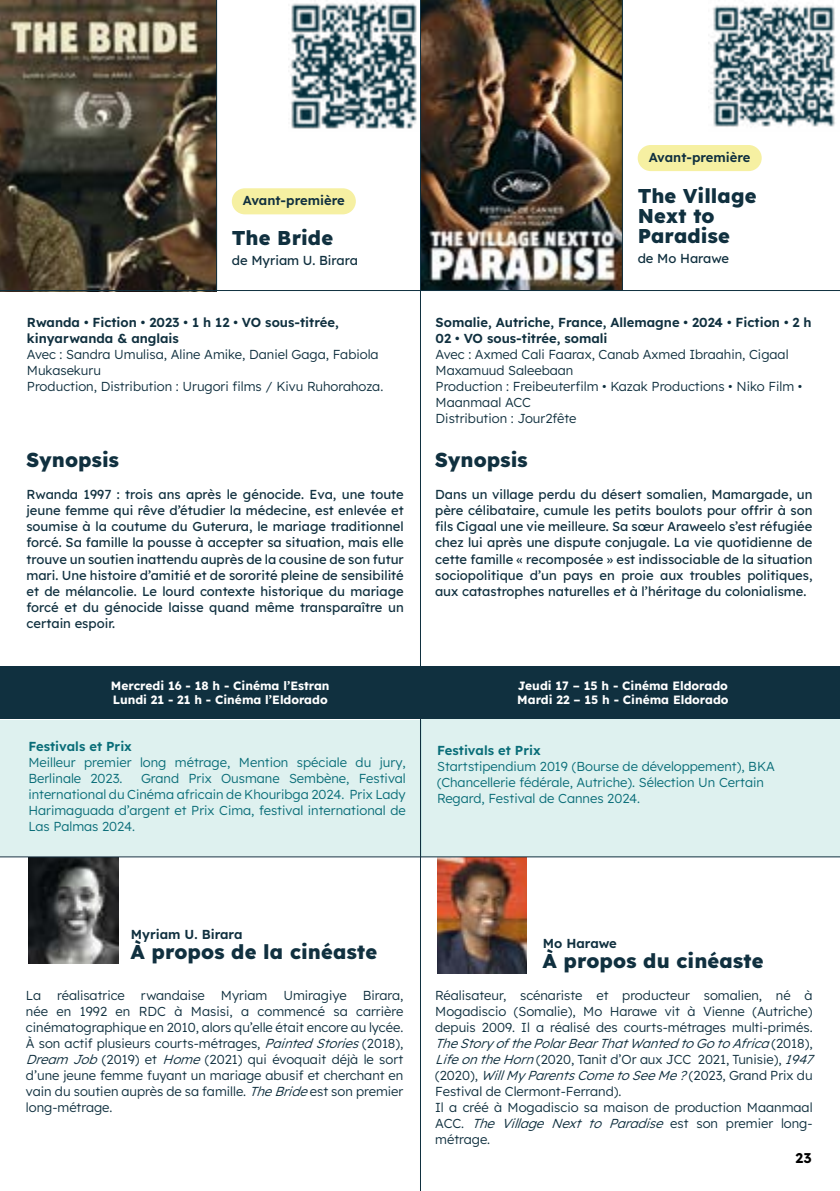
<style>
.page{position:relative;width:840px;height:1191px;background:#fff}
.page>*{position:absolute;margin:0;border:0;box-sizing:border-box;transform-origin:0 0}
.t1{font:800 20px/20px "Lexend";letter-spacing:.005em;color:#10303f}
.t2{font:700 14px "Lexend";color:#000}
.t3{font:300 13px/16px "Lexend";color:#10303f}
.t4{font:13px/16px "Lexend";color:#10303f;text-align:justify}
.t5{font:300 13px/16px "Lexend";color:#096d78}
.t6{font:600 13px/16px "Lexend";color:#10303f}
.t7{font:600 13px "Lexend";color:#096d78}
.t8{font:700 12px/14px "Lexend";color:#fff}
.s1{font-style:italic}
</style>
<div class="page">
<div style="left:0;top:720px;width:421px;height:136px;background:#def1ef"></div>
<div style="left:420px;top:713px;width:419px;height:143px;background:#def1ef"></div>
<div style="left:421px;top:667px;width:418px;height:52px;background:#10303f"></div>
<div style="left:0;top:667px;width:421px;height:52px;background:#10303f"></div>
<img style="left:421px;top:0;width:200px;height:290px">
<img style="left:0;top:0;width:216px;height:290px">
<img style="left:28px;top:857px;width:90px;height:106px">
<img style="left:437px;top:857px;width:89px;height:116px">
<hr style="left:420px;top:0;width:1px;height:1191px;background:#10303f">
<hr style="left:420px;top:290px;width:419px;height:1px;background:#10303f">
<hr style="left:0;top:290px;width:420px;height:1px;background:#10303f">
<hr style="left:420px;top:856px;width:419px;height:1px;background:#10303f">
<hr style="left:0;top:856px;width:421px;height:1px;background:#10303f">
<hr style="left:621px;top:0;width:1px;height:290px;background:#10303f">
<hr style="left:216px;top:0;width:1px;height:291px;background:#10303f">
<img style="left:288px;top:0;width:129px;height:129px">
<img style="left:708px;top:5px;width:127px;height:122px">
<div style="left:637px;top:145px;width:124px;height:26px;background:#f6f0a2;border-radius:13px"></div>
<div style="left:232px;top:188px;width:123px;height:26px;background:#f6f0a2;border-radius:13px"></div>
<p class="t6" style="left:243px;top:192px;width:103px">Avant-première</p>
<h1 class="t1" style="left:232px;top:227px;width:103px">The Bride</h1>
<p class="t4" style="left:232px;top:252px;width:128px">de Myriam U. Birara</p>
<p class="t6" style="left:27px;top:313px;width:313px">Rwanda • Fiction • 2023 • 1 h 12 • VO sous-titrée, kinyarwanda &amp; anglais</p>
<p class="t3" style="left:27px;top:345px;width:357px">Avec : Sandra Umulisa, Aline Amike, Daniel Gaga, Fabiola<br>Mukasekuru<br>Production, Distribution : Urugori films / Kivu Ruhorahoza.</p>
<h1 class="t1" style="left:26px;top:449px;width:94px">Synopsis</h1>
<p class="t4" style="left:26px;top:486px;width:379px">Rwanda 1997 : trois ans après le génocide. Eva, une toute jeune femme qui rêve d’étudier la médecine, est enlevée et soumise à la coutume du Guterura, le mariage traditionnel forcé. Sa famille la pousse à accepter sa situation, mais elle trouve un soutien inattendu auprès de la cousine de son futur mari. Une histoire d’amitié et de sororité pleine de sensibilité et de mélancolie. Le lourd contexte historique du mariage forcé et du génocide laisse quand même transparaître un certain espoir.</p>
<p class="t8" style="left:111px;top:677px;width:220px">Mercredi 16 - 18 h - Cinéma l’Estran<br>Lundi 21 - 21 h - Cinéma l’Eldorado</p>
<p class="t7" style="left:28px;top:737px;width:105px">Festivals et Prix</p>
<p class="t5" style="left:28px;top:753px;width:378px">Meilleur premier long métrage, Mention spéciale du jury,<br>Berlinale 2023.</p>
<p class="t5" style="left:28px;top:769px;width:379px;text-align:justify;text-indent:113px">Grand Prix Ousmane Sembène, Festival international du Cinéma africain de Khouribga 2024. Prix Lady Harimaguada d’argent et Prix Cima, festival international de Las Palmas 2024.</p>
<p class="t6" style="left:648px;top:149px;width:103px">Avant-première</p>
<h1 class="t1" style="left:637px;top:185px;width:120px">The Village<br>Next to<br>Paradise</h1>
<p class="t4" style="left:637px;top:250px;width:93px">de Mo Harawe</p>
<p class="t6" style="left:435px;top:313px;width:377px">Somalie, Autriche, France, Allemagne • 2024 • Fiction • 2 h<br>02 • VO sous-titrée, somali</p>
<p class="t3" style="left:435px;top:345px;width:368px">Avec : Axmed Cali Faarax, Canab Axmed Ibraahin, Cigaal Maxamuud Saleebaan<br>Production : Freibeuterfilm • Kazak Productions • Niko Film • Maanmaal ACC<br>Distribution : Jour2fête</p>
<h1 class="t1" style="left:435px;top:449px;width:94px">Synopsis</h1>
<p class="t4" style="left:435px;top:486px;width:379px">Dans un village perdu du désert somalien, Mamargade, un père célibataire, cumule les petits boulots pour offrir à son fils Cigaal une vie meilleure. Sa sœur Araweelo s’est réfugiée chez lui après une dispute conjugale. La vie quotidienne de cette famille « recomposée » est indissociable de la situation sociopolitique d’un pays en proie aux troubles politiques, aux catastrophes naturelles et à l’héritage du colonialisme.</p>
<p class="t8" style="left:517px;top:678px;width:213px">Jeudi 17 – 15 h - Cinéma Eldorado<br>Mardi 22 – 15 h - Cinéma Eldorado</p>
<p class="t7" style="left:437px;top:741px;width:105px">Festivals et Prix</p>
<p class="t5" style="left:437px;top:757px;width:339px">Startstipendium 2019 (Bourse de développement), BKA (Chancellerie fédérale, Autriche). Sélection Un Certain<br>Regard, Festival de Cannes 2024.</p>
<p class="t6" style="left:131px;top:925px;width:113px">Myriam U. Birara</p>
<h1 class="t1" style="left:131px;top:940px;width:247px">À propos de la cinéaste</h1>
<p class="t6" style="left:542px;top:934px;width:75px">Mo Harawe</p>
<h1 class="t1" style="left:542px;top:950px;width:222px">À propos du cinéaste</h1>
<p class="t3" style="left:26px;top:986px;width:379px;text-align:justify">La réalisatrice rwandaise Myriam Umiragiye Birara, née en 1992 en RDC à Masisi, a commencé sa carrière cinématographique en 2010, alors qu’elle était encore au lycée.<br>À son actif plusieurs courts-métrages, <span class="s1">PaintedStories</span>(2018), <span class="s1">Dream Job</span>(2019) et <span class="s1">Home</span>(2021) qui évoquait déjà le sort d’une jeune femme fuyant un mariage abusif et cherchant en vain du soutien auprès de sa famille. <span class="s1">TheBride</span>est son premier long-métrage.</p>
<p class="t3" style="left:435px;top:986px;width:384px">Réalisateur, scénariste et producteur somalien, né à Mogadiscio (Somalie), Mo Harawe vit à Vienne (Autriche) depuis 2009. Il a réalisé des courts-métrages multi-primés.<br><span class="s1">TheStoryofthePolarBearThatWantedtoGotoAfrica</span>( 2 0 1 8 ) , <span class="s1">LifeontheHorn</span>(2020, Tanit d’Or aux JCC 2021, Tunisie), <span class="s1">1947 </span>(2020), <span class="s1">WillMyParentsCometoSeeMe?</span>(2023, Grand Prix du Festival de Clermont-Ferrand).<br>Il a créé à Mogadiscio sa maison de production Maanmaal A C C . <span class="s1">The Village Next to Paradise</span> e s t s o n p r e m i e r l o n g - métrage.</p>
<p class="t2" style="left:795px;top:1147px;width:17px">23</p>
</div>
